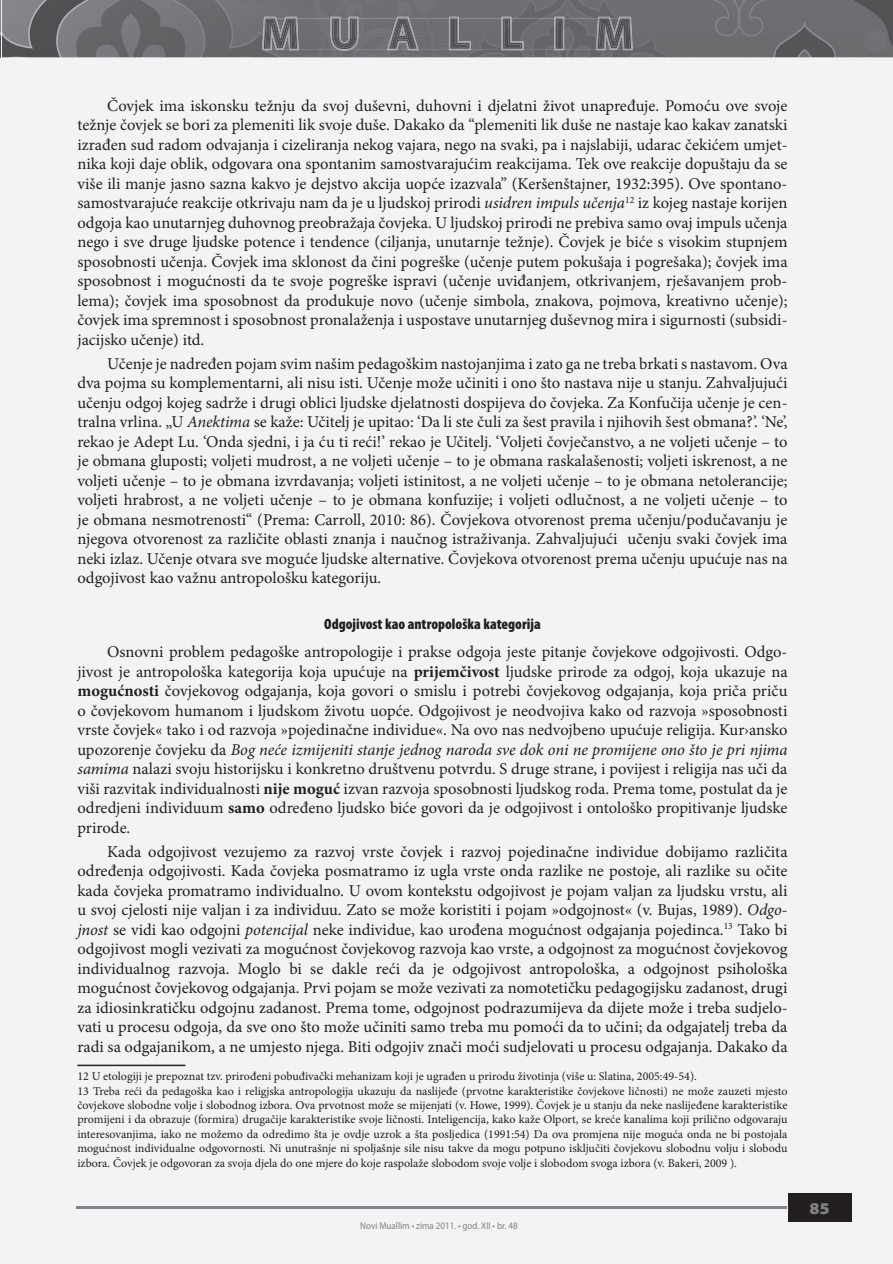
<style>
.page{position:relative;width:893px;height:1264px;background:#fff}
.page>*{position:absolute;margin:0;border:0;box-sizing:border-box;transform-origin:0 0}
.t1{font:16.5px/19.5px "Minion Pro";color:#231f20;text-align:justify}
.t2{font:900 semi-expanded 16.5px "Myriad Pro";color:#808285}
.t3{font:900 condensed 15px "Myriad Pro";color:#231f20}
.t4{font:12px/14.4px "Minion Pro";color:#231f20}
.t5{font:9.9px "Myriad Pro";color:#808285;scale:.91 1}
.s1{font-style:italic}
.s2{font-weight:700}
</style>
<div class="page">
<div style="left:0;top:0;width:893px;height:1263px;background:#f2f3f4"></div>
<img style="left:0;top:0;width:893px;height:57px">
<img style="left:655px;top:45px;width:120px;height:12px">
<img style="left:262px;top:17px;width:371px;height:34px">
<img style="left:264px;top:18px;width:367px;height:31px">
<div style="left:788px;top:1193px;width:63px;height:28px;background:#231f20"></div>
<hr style="left:76px;top:1206px;width:711px;height:2px;background:#808285">
<hr style="left:77px;top:1064px;width:108px;height:1px;background:#231f20">
<p class="t1" style="left:77px;top:96px;width:712px;text-indent:30px">Čovjek ima iskonsku težnju da svoj duševni, duhovni i djelatni život unapređuje. Pomoću ove svoje težnje čovjek se bori za plemeniti lik svoje duše. Dakako da “plemeniti lik duše ne nastaje kao kakav zanatski izrađen sud radom odvajanja i cizeliranja nekog vajara, nego na svaki, pa i najslabiji, udarac čekićem umjet&shy;nika koji daje oblik, odgovara ona spontanim samostvarajućim reakcijama. Tek ove reakcije dopuštaju da se više ili manje jasno sazna kakvo je dejstvo akcija uopće izazvala” (Keršenštajner, 1932:395). Ove spontano&shy;samostvarajuće reakcije otkrivaju nam da je u ljudskoj prirodi <span class="s1">usidren impuls učenja</span><sup>12</sup> iz kojeg nastaje korijen odgoja kao unutarnjeg duhovnog preobražaja čovjeka. U ljudskoj prirodi ne prebiva samo ovaj impuls učenja nego i sve druge ljudske potence i tendence (ciljanja, unutarnje težnje). Čovjek je biće s visokim stupnjem sposobnosti učenja. Čovjek ima sklonost da čini pogreške (učenje putem pokušaja i pogrešaka); čovjek ima sposobnost i mogućnosti da te svoje pogreške ispravi (učenje uviđanjem, otkrivanjem, rješavanjem prob&shy;lema); čovjek ima sposobnost da produkuje novo (učenje simbola, znakova, pojmova, kreativno učenje); čovjek ima spremnost i sposobnost pronalaženja i uspostave unutarnjeg duševnog mira i sigurnosti (subsidi&shy;jacijsko učenje) itd.</p>
<p class="t1" style="left:77px;top:354px;width:712px;text-indent:30px">Učenje je nadređen pojam svim našim pedagoškim nastojanjima i zato ga ne treba brkati s nastavom. Ova dva pojma su komplementarni, ali nisu isti. Učenje može učiniti i ono što nastava nije u stanju. Zahvaljujući učenju odgoj kojeg sadrže i drugi oblici ljudske djelatnosti dospijeva do čovjeka. Za Konfučija učenje je cen&shy;tralna vrlina. „U <span class="s1">Anektima</span> se kaže: Učitelj je upitao: ‘Da li ste čuli za šest pravila i njihovih šest obmana?’. ‘Ne’, rekao je Adept Lu. ‘Onda sjedni, i ja ću ti reći!’ rekao je Učitelj. ‘Voljeti čovječanstvo, a ne voljeti učenje – to je obmana gluposti; voljeti mudrost, a ne voljeti učenje – to je obmana raskalašenosti; voljeti iskrenost, a ne voljeti učenje – to je obmana izvrdavanja; voljeti istinitost, a ne voljeti učenje – to je obmana netolerancije; voljeti hrabrost, a ne voljeti učenje – to je obmana konfuzije; i voljeti odlučnost, a ne voljeti učenje – to je obmana nesmotrenosti“ (Prema: Carroll, 2010: 86). Čovjekova otvorenost prema učenju/podučavanju je njegova otvorenost za različite oblasti znanja i naučnog istraživanja. Zahvaljujući učenju svaki čovjek ima neki izlaz. Učenje otvara sve moguće ljudske alternative. Čovjekova otvorenost prema učenju upućuje nas na odgojivost kao važnu antropološku kategoriju.</p>
<p class="t3" style="left:324px;top:614px;width:218px">Odgojivost kao antropološka kategorija</p>
<p class="t1" style="left:77px;top:642px;width:712px;text-indent:30px">Osnovni problem pedagoške antropologije i prakse odgoja jeste pitanje čovjekove odgojivosti. Odgo&shy;jivost je antropološka kategorija koja upućuje na <span class="s2">prijemčivost</span> ljudske prirode za odgoj, koja ukazuje na <span class="s2">mogućnosti</span> čovjekovog odgajanja, koja govori o smislu i potrebi čovjekovog odgajanja, koja priča priču o čovjekovom humanom i ljudskom životu uopće. Odgojivost je neodvojiva kako od razvoja »sposobnosti vrste čovjek« tako i od razvoja »pojedinačne individue«. Na ovo nas nedvojbeno upućuje religija. Kur›ansko upozorenje čovjeku da <span class="s1">Bog neće izmijeniti stanje jednog naroda sve dok oni ne promijene ono što je pri njima samima</span> nalazi svoju historijsku i konkretno društvenu potvrdu. S druge strane, i povijest i religija nas uči da viši razvitak individualnosti <span class="s2">nije moguć</span> izvan razvoja sposobnosti ljudskog roda. Prema tome, postulat da je odredjeni individuum <span class="s2">samo</span> određeno ljudsko biće govori da je odgojivost i ontološko propitivanje ljudske prirode.</p>
<p class="t1" style="left:77px;top:841px;width:712px;text-indent:30px">Kada odgojivost vezujemo za razvoj vrste čovjek i razvoj pojedinačne individue dobijamo različita određenja odgojivosti. Kada čovjeka posmatramo iz ugla vrste onda razlike ne postoje, ali razlike su očite kada čovjeka promatramo individualno. U ovom kontekstu odgojivost je pojam valjan za ljudsku vrstu, ali u svoj cjelosti nije valjan i za individuu. Zato se može koristiti i pojam »odgojnost« (v. Bujas, 1989). <span class="s1">Odgo&shy;jnost</span> se vidi kao odgojni <span class="s1">potencijal</span> neke individue, kao urođena mogućnost odgajanja pojedinca.<sup>13</sup> Tako bi odgojivost mogli vezivati za mogućnost čovjekovog razvoja kao vrste, a odgojnost za mogućnost čovjekovog individualnog razvoja. Moglo bi se dakle reći da je odgojivost antropološka, a odgojnost psihološka mogućnost čovjekovog odgajanja. Prvi pojam se može vezivati za nomotetičku pedagogijsku zadanost, drugi za idiosinkratičku odgojnu zadanost. Prema tome, odgojnost podrazumijeva da dijete može i treba sudjelo&shy;vati u procesu odgoja, da sve ono što može učiniti samo treba mu pomoći da to učini; da odgajatelj treba da radi sa odgajanikom, a ne umjesto njega. Biti odgojiv znači moći sudjelovati u procesu odgajanja. Dakako da</p>
<p class="t4" style="left:77px;top:1068px;width:712px">12 U etologiji je prepoznat tzv. prirođeni pobuđivački mehanizam koji je ugrađen u prirodu životinja (više u: Slatina, 2005:49-54).<br>13 Treba reći da pedagoška kao i religjska antropologija ukazuju da naslijeđe (prvotne karakteristike čovjekove ličnosti) ne može zauzeti mjesto čovjekove slobodne volje i slobodnog izbora. Ova prvotnost može se mijenjati (v. Howe, 1999). Čovjek je u stanju da neke naslijeđene karakteristike promijeni i da obrazuje (formira) drugačije karakteristike svoje ličnosti. Inteligencija, kako kaže Olport, se kreće kanalima koji prilično odgovaraju interesovanjima, iako ne možemo da odredimo šta je ovdje uzrok a šta posljedica (1991:54) Da ova promjena nije moguća onda ne bi postojala mogućnost individualne odgovornosti. Ni unutrašnje ni spoljašnje sile nisu takve da mogu potpuno isključiti čovjekovu slobodnu volju i slobodu izbora. Čovjek je odgovoran za svoja djela do one mjere do koje raspolaže slobodom svoje volje i slobodom svoga izbora (v. Bakeri, 2009 ).</p>
<p class="t5" style="left:360px;top:1219px;width:174px">Novi Muallim • zima 2011. • god. XII • br. 48</p>
<p class="t2" style="left:809px;top:1198px;width:22px">85</p>
</div>
